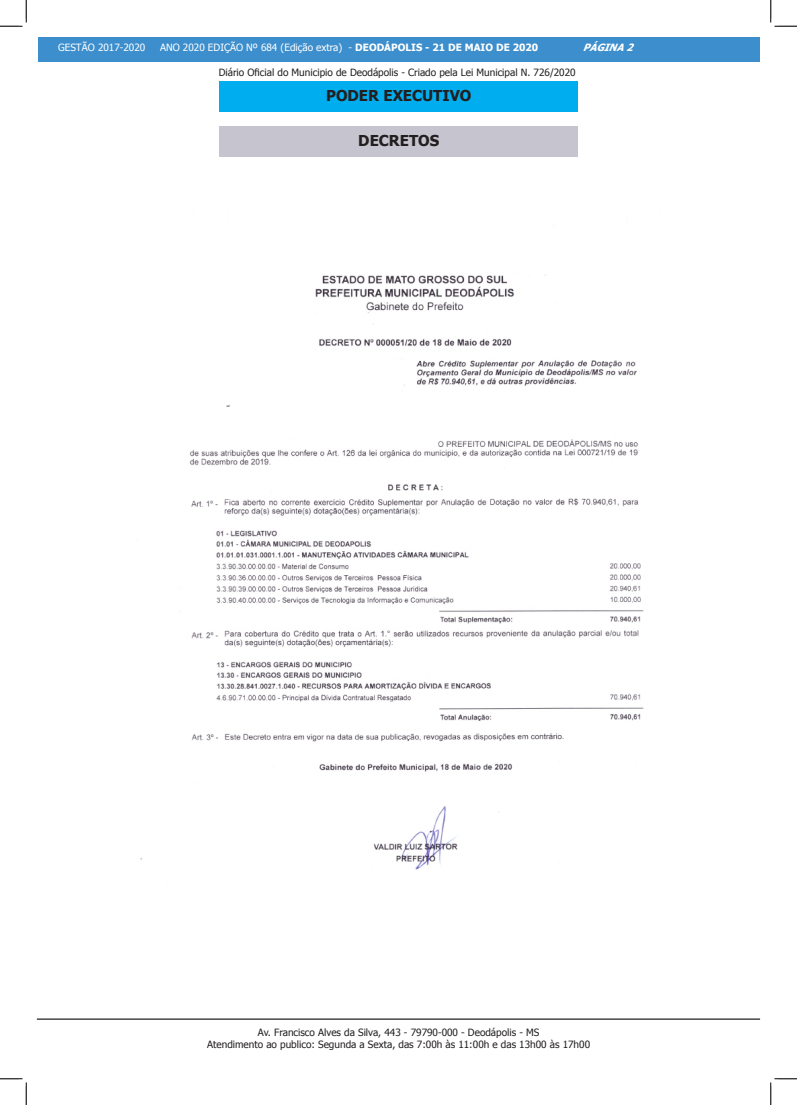
<style>
.page{position:relative;width:797px;height:1105px;background:#fff}
.page>*{position:absolute;margin:0;border:0;box-sizing:border-box;transform-origin:0 0}
.t1{font:700 15px "Tahoma";color:#231f20}
.t2{font:10px/12px "Tahoma";color:#231f20;text-align:center}
.t3{font:10px "Tahoma";color:#fff}
.t4{font:italic 700 10px "Tahoma";color:#fff}
.s1{font-weight:700}
</style>
<div class="page">
<div style="left:38px;top:38px;width:721px;height:24px;background:#3c8ecc"></div>
<hr style="left:37px;top:1018px;width:723px;height:2px;background:#231f20">
<div style="left:220px;top:82px;width:358px;height:30px;background:#00aeef"></div>
<div style="left:220px;top:127px;width:358px;height:30px;background:#c6c4cf"></div>
<img style="left:140px;top:225px;width:504px;height:645px">
<svg style="left:0;top:0;width:27px;height:27px"></svg>
<svg style="left:0;top:1078px;width:27px;height:27px"></svg>
<svg style="left:770px;top:0;width:27px;height:27px"></svg>
<svg style="left:770px;top:1078px;width:27px;height:27px"></svg>
<p class="t3" style="left:58px;top:41px;width:89px">GESTÃO 2017-2020</p>
<p class="t3" style="left:160px;top:41px;width:379px">ANO 2020 EDIÇÃO Nº 684 (Edição extra) - <span class="s1">DEODÁPOLIS - 21 DE MAIO DE 2020</span></p>
<p class="t4" style="left:583px;top:41px;width:57px">PÁGINA2</p>
<p class="t2" style="left:219px;top:67px;width:358px">Diário Oficial do Municipio de Deodápolis - Criado pela Lei Municipal N. 726/2020</p>
<p class="t1" style="left:326px;top:85px;width:147px">PODER EXECUTIVO</p>
<p class="t1" style="left:358px;top:130px;width:82px">DECRETOS</p>
<p class="t2" style="left:207px;top:1027px;width:384px">Av. Francisco Alves da Silva, 443 - 79790-000 - Deodápolis - MS<br>Atendimento ao publico: Segunda a Sexta, das 7:00h às 11:00h e das 13h00 às 17h00</p>
</div>
